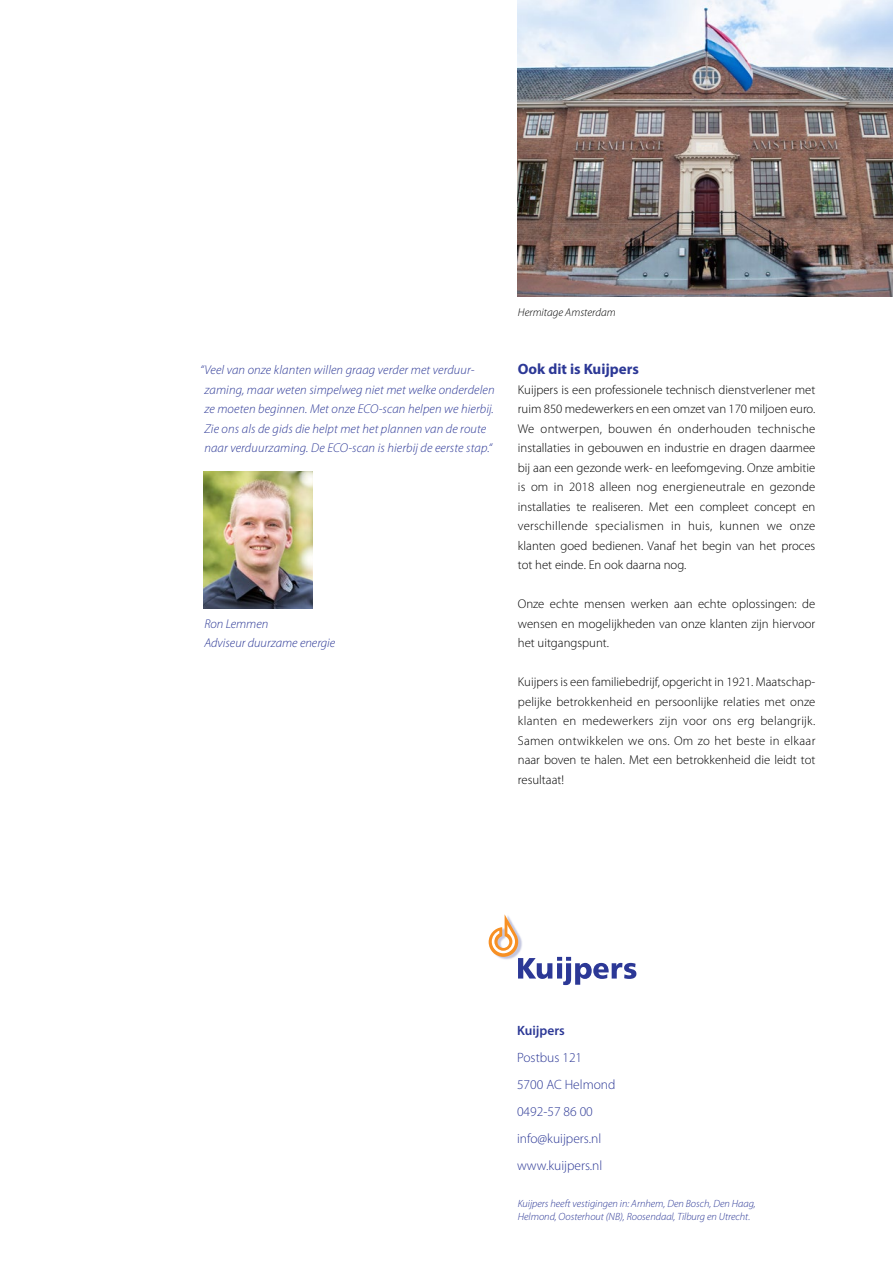
<style>
.page{position:relative;width:893px;height:1263px;background:#fff}
.page>*{position:absolute;margin:0;border:0;box-sizing:border-box;transform-origin:0 0}
.t1{font:700 15px "Myriad Pro";color:#2c3896}
.t2{font:300 13.5px/27px "Myriad Pro";color:#2c3896}
.t3{font:600 13.5px "Myriad Pro";color:#2c3896}
.t4{font:300 12.75px/19.5px "Myriad Pro";color:#000;text-align:justify}
.t5{font:italic 300 12.75px/19.5px "Myriad Pro";letter-spacing:.01em;color:#2c3896}
.t6{font:italic 300 11.25px "Myriad Pro";color:#000}
.t7{font:italic 300 10.5px/13.5px "Myriad Pro";color:#2c3896}
</style>
<div class="page">
<img style="left:518px;top:0;width:375px;height:296px">
<img style="left:204px;top:472px;width:109px;height:136px">
<svg style="left:489px;top:914px;width:147px;height:71px"></svg>
<p class="t5" style="left:204px;top:360px;width:292px;text-indent:-4px">“Veel van onze klanten willen graag verder met verduur&shy;zaming, maar weten simpelweg niet met welke onderdelen ze moeten beginnen. Met onze ECO-scan helpen we hierbij.<br>Zie ons als de gids die helpt met het plannen van de route naar verduurzaming. De ECO-scan is hierbij de eerste stap.“</p>
<p class="t5" style="left:204px;top:614px;width:132px">Ron Lemmen<br>Adviseur duurzame energie</p>
<p class="t6" style="left:518px;top:306px;width:99px">Hermitage Amsterdam</p>
<p class="t1" style="left:518px;top:361px;width:123px">Ook dit is Kuijpers</p>
<p class="t4" style="left:518px;top:380px;width:299px">Kuijpers is een professionele technisch dienstverlener met ruim 850 medewerkers en een omzet van 170 miljoen euro.<br>We ontwerpen, bouwen én onderhouden technische installaties in gebouwen en industrie en dragen daarmee bij aan een gezonde werk- en leefomgeving. Onze ambitie is om in 2018 alleen nog energieneutrale en gezonde installaties te realiseren. Met een compleet concept en verschillende specialismen in huis, kunnen we onze klanten goed bedienen. Vanaf het begin van het proces tot het einde. En ook daarna nog.</p>
<p class="t4" style="left:518px;top:594px;width:299px">Onze echte mensen werken aan echte oplossingen: de wensen en mogelijkheden van onze klanten zijn hiervoor het uitgangspunt.</p>
<p class="t4" style="left:518px;top:672px;width:299px">Kuijpers is een familiebedrijf, opgericht in 1921. Maatschap&shy;pelijke betrokkenheid en persoonlijke relaties met onze klanten en medewerkers zijn voor ons erg belangrijk.<br>Samen ontwikkelen we ons. Om zo het beste in elkaar naar boven te halen. Met een betrokkenheid die leidt tot resultaat!</p>
<p class="t3" style="left:517px;top:1022px;width:49px">Kuijpers</p>
<p class="t2" style="left:517px;top:1044px;width:100px">Postbus 121<br>5700 AC Helmond<br>0492-57 86 00 info@kuijpers.nl www.kuijpers.nl</p>
<p class="t7" style="left:518px;top:1197px;width:240px">Kuijpers heeft vestigingen in: Arnhem, Den Bosch, Den Haag,<br>Helmond, Oosterhout (NB), Roosendaal, Tilburg en Utrecht.</p>
</div>
